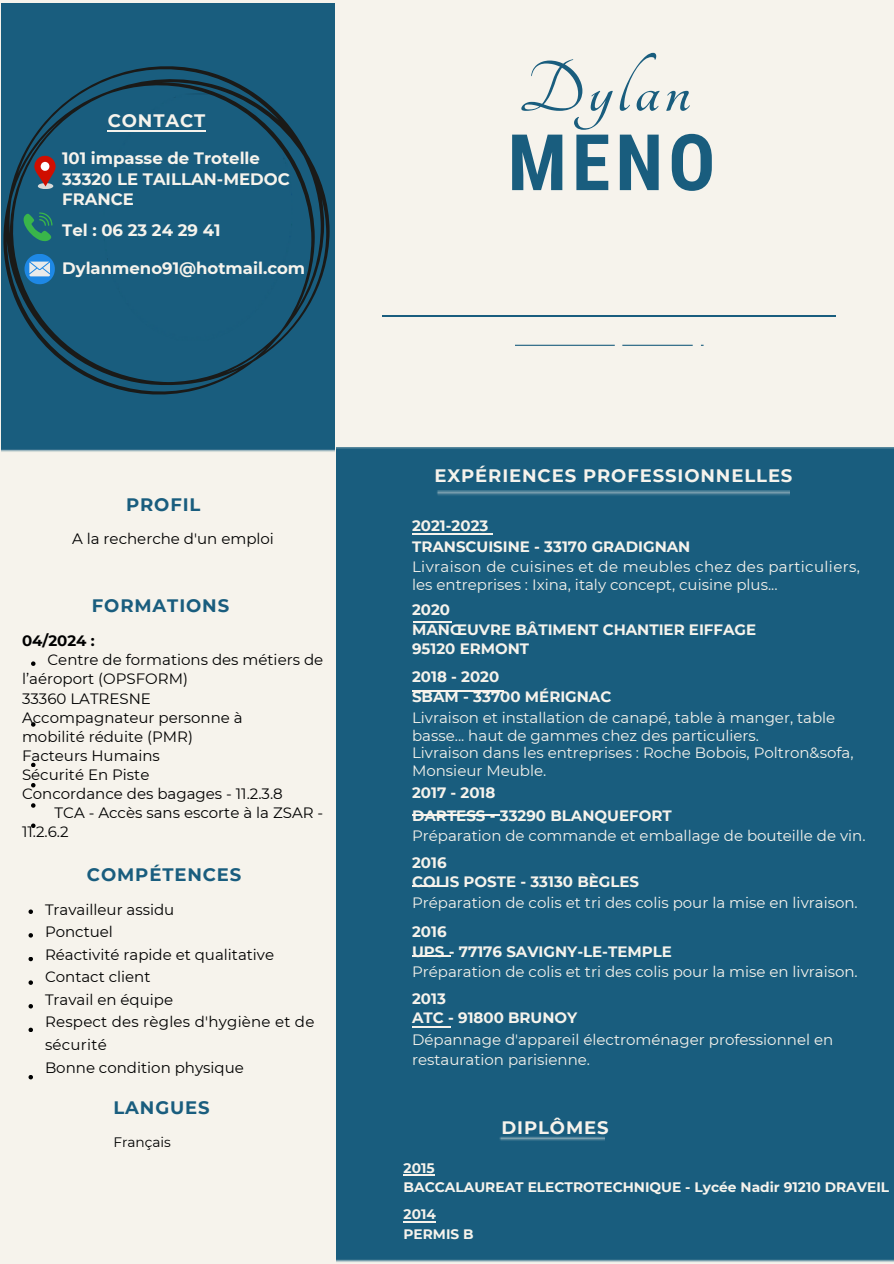
<style>
.page{position:relative;width:894px;height:1264px;background:#fff}
.page>*{position:absolute;margin:0;border:0;box-sizing:border-box;transform-origin:0 0}
.t1{font:700 78px "Tangerine";letter-spacing:.065em;color:#195d7e}
.t2{font:700 78px "Roboto Condensed";color:#195d7e}
.t3{font:700 18px "Montserrat";letter-spacing:.05em;color:#f6f3ec}
.t4{font:700 18px "Montserrat";letter-spacing:.05em;color:#195d7e}
.t5{font:700 16.5px/20.2px "Montserrat";color:#f6f3ec}
.t6{font:15px "Montserrat";color:#f6f3ec}
.t7{font:15px/22.5px "Montserrat";color:#000}
.t8{font:700 15px "Montserrat";color:#f6f3ec}
.t9{font:15px "Montserrat";letter-spacing:.025em;color:#f6f3ec}
.t10{font:700 15px "Montserrat";color:#000}
.t11{font:700 13.8px/19.2px "Montserrat";color:#f6f3ec}
.t12{font:700 13.65px/19.2px "Montserrat";color:#f6f3ec}
.t13{font:13.65px "Montserrat";color:#000}
</style>
<div class="page">
<div style="left:0;top:0;width:893px;height:1263px;background:#f6f3ec"></div>
<div style="left:336px;top:447px;width:557px;height:814px;background:#195d7e"></div>
<div style="left:1px;top:3px;width:333px;height:449px;background:#195d7e"></div>
<img style="left:436px;top:490px;width:353px;height:6px">
<img style="left:500px;top:1135px;width:104px;height:6px">
<svg style="left:28px;top:909px;width:5px;height:5px"></svg>
<svg style="left:28px;top:933px;width:5px;height:4px"></svg>
<svg style="left:28px;top:957px;width:5px;height:4px"></svg>
<svg style="left:28px;top:980px;width:5px;height:4px"></svg>
<svg style="left:28px;top:1004px;width:5px;height:4px"></svg>
<svg style="left:28px;top:1027px;width:5px;height:5px"></svg>
<svg style="left:28px;top:1075px;width:5px;height:4px"></svg>
<svg style="left:31px;top:661px;width:5px;height:5px"></svg>
<svg style="left:31px;top:722px;width:5px;height:4px"></svg>
<svg style="left:31px;top:762px;width:5px;height:5px"></svg>
<svg style="left:31px;top:783px;width:5px;height:4px"></svg>
<svg style="left:31px;top:803px;width:5px;height:4px"></svg>
<svg style="left:31px;top:823px;width:5px;height:5px"></svg>
<svg style="left:1px;top:59px;width:328px;height:343px;background:#195775"></svg>
<svg style="left:34px;top:155px;width:22px;height:34px"></svg>
<svg style="left:23px;top:212px;width:29px;height:30px"></svg>
<svg style="left:24px;top:254px;width:31px;height:30px"></svg>
<hr style="left:108px;top:130px;width:98px;height:2px;background:#f6f3ec">
<hr style="left:403px;top:1221px;width:32px;height:1px;background:#f6f3ec">
<hr style="left:403px;top:1174px;width:31px;height:1px;background:#f6f3ec">
<hr style="left:412px;top:885px;width:34px;height:1px;background:#f6f3ec">
<hr style="left:413px;top:621px;width:38px;height:1px;background:#f6f3ec">
<hr style="left:412px;top:1026px;width:34px;height:1px;background:#f6f3ec">
<hr style="left:412px;top:955px;width:34px;height:1px;background:#f6f3ec">
<hr style="left:412px;top:533px;width:76px;height:1px;background:#f6f3ec">
<hr style="left:412px;top:814px;width:83px;height:1px;background:#f6f3ec">
<hr style="left:382px;top:315px;width:453px;height:1px;background:#195d7e">
<hr style="left:412px;top:690px;width:87px;height:1px;background:#f6f3ec">
<svg style="left:515px;top:345px;width:188px;height:1px"></svg>
<p class="t3" style="left:108px;top:110px;width:99px">CONTACT</p>
<p class="t5" style="left:62px;top:148px;width:229px">101 impasse de Trotelle<br>33320 LE TAILLAN-MEDOC<br>FRANCE</p>
<h3 class="t5" style="left:62px;top:220px;width:160px">Tel : 06 23 24 29 41</h3>
<h3 class="t5" style="left:62px;top:258px;width:244px">Dylanmeno91@hotmail.com</h3>
<h1 class="t4" style="left:126px;top:493px;width:76px">PROFIL</h1>
<p class="t7" style="left:72px;top:527px;width:203px">A la recherche d'un emploi</p>
<p class="t4" style="left:92px;top:594px;width:139px">FORMATIONS</p>
<p class="t10" style="left:22px;top:631px;width:74px">04/2024 :</p>
<p class="t7" style="left:47px;top:648px;width:277px">Centre de formations des métiers de</p>
<p class="t7" style="left:22px;top:667px;width:167px">l’aéroport (OPSFORM)</p>
<p class="t7" style="left:22px;top:687px;width:130px">33360 LATRESNE</p>
<p class="t7" style="left:22px;top:706px;width:222px">Accompagnateur personne à</p>
<p class="t7" style="left:22px;top:725px;width:172px">mobilité réduite (PMR)</p>
<p class="t7" style="left:22px;top:744px;width:139px">Facteurs Humains</p>
<p class="t7" style="left:22px;top:763px;width:129px">Sécurité En Piste</p>
<p class="t7" style="left:22px;top:782px;width:262px">Concordance des bagages - 11.2.3.8</p>
<p class="t7" style="left:55px;top:801px;width:270px">TCA - Accès sans escorte à la ZSAR -</p>
<p class="t7" style="left:22px;top:820px;width:48px">11.2.6.2</p>
<p class="t4" style="left:87px;top:863px;width:156px">COMPÉTENCES</p>
<p class="t7" style="left:45px;top:898px;width:131px">Travailleur assidu</p>
<p class="t7" style="left:45px;top:920px;width:69px">Ponctuel</p>
<p class="t7" style="left:45px;top:943px;width:230px">Réactivité rapide et qualitative<br>Contact client</p>
<p class="t7" style="left:45px;top:988px;width:129px">Travail en équipe</p>
<p class="t7" style="left:45px;top:1010px;width:271px">Respect des règles d'hygiène et de sécurité</p>
<p class="t7" style="left:45px;top:1055px;width:200px">Bonne condition physique</p>
<h3 class="t4" style="left:113px;top:1096px;width:98px">LANGUES</h3>
<p class="t13" style="left:113px;top:1134px;width:59px">Français</p>
<h4 class="t1" style="left:519px;top:52px;width:172px">Dylan</h4>
<h4 class="t2" style="left:507px;top:118px;width:209px">MENO</h4>
<p class="t3" style="left:434px;top:464px;width:359px">EXPÉRIENCES PROFESSIONNELLES</p>
<p class="t8" style="left:412px;top:517px;width:78px">2021-2023</p>
<p class="t8" style="left:412px;top:537px;width:280px">TRANSCUISINE - 33170 GRADIGNAN</p>
<p class="t9" style="left:412px;top:557px;width:449px">Livraison de cuisines et de meubles chez des particuliers,</p>
<h3 class="t6" style="left:412px;top:575px;width:367px">les entreprises : Ixina, italy concept, cuisine plus...</h3>
<p class="t8" style="left:412px;top:600px;width:40px">2020</p>
<h6 class="t8" style="left:412px;top:620px;width:345px">MANŒUVRE BÂTIMENT CHANTIER EIFFAGE</h6>
<h5 class="t8" style="left:412px;top:639px;width:119px">95120 ERMONT</h5>
<h3 class="t8" style="left:412px;top:667px;width:89px">2018 - 2020</h3>
<p class="t8" style="left:412px;top:688px;width:201px">SBAM - 33700 MÉRIGNAC</p>
<h3 class="t6" style="left:412px;top:708px;width:424px">Livraison et installation de canapé, table à manger, table</h3>
<p class="t6" style="left:412px;top:726px;width:348px">basse... haut de gammes chez des particuliers.</p>
<p class="t6" style="left:412px;top:743px;width:443px">Livraison dans les entreprises : Roche Bobois, Poltron&amp;sofa,</p>
<p class="t6" style="left:412px;top:761px;width:136px">Monsieur Meuble.</p>
<p class="t8" style="left:412px;top:783px;width:85px">2017 - 2018</p>
<p class="t8" style="left:412px;top:806px;width:261px">DARTESS - 33290 BLANQUEFORT</p>
<p class="t6" style="left:412px;top:826px;width:455px">Préparation de commande et emballage de bouteille de vin.</p>
<p class="t8" style="left:412px;top:853px;width:36px">2016</p>
<p class="t8" style="left:412px;top:872px;width:228px">COLIS POSTE - 33130 BÈGLES</p>
<p class="t6" style="left:412px;top:893px;width:447px">Préparation de colis et tri des colis pour la mise en livraison.</p>
<p class="t8" style="left:412px;top:922px;width:36px">2016</p>
<p class="t8" style="left:412px;top:942px;width:261px">UPS - 77176 SAVIGNY-LE-TEMPLE</p>
<h3 class="t6" style="left:412px;top:962px;width:447px">Préparation de colis et tri des colis pour la mise en livraison.</h3>
<p class="t8" style="left:412px;top:989px;width:35px">2013</p>
<p class="t8" style="left:412px;top:1008px;width:167px">ATC - 91800 BRUNOY</p>
<p class="t6" style="left:412px;top:1030px;width:422px">Dépannage d'appareil électroménager professionnel en</p>
<p class="t6" style="left:412px;top:1050px;width:179px">restauration parisienne.</p>
<p class="t3" style="left:501px;top:1116px;width:109px">DIPLÔMES</p>
<p class="t11" style="left:403px;top:1158px;width:487px">2015<br>BACCALAUREAT ELECTROTECHNIQUE - Lycée Nadir 91210 DRAVEIL</p>
<p class="t12" style="left:403px;top:1204px;width:71px">2014<br>PERMIS B</p>
</div>
